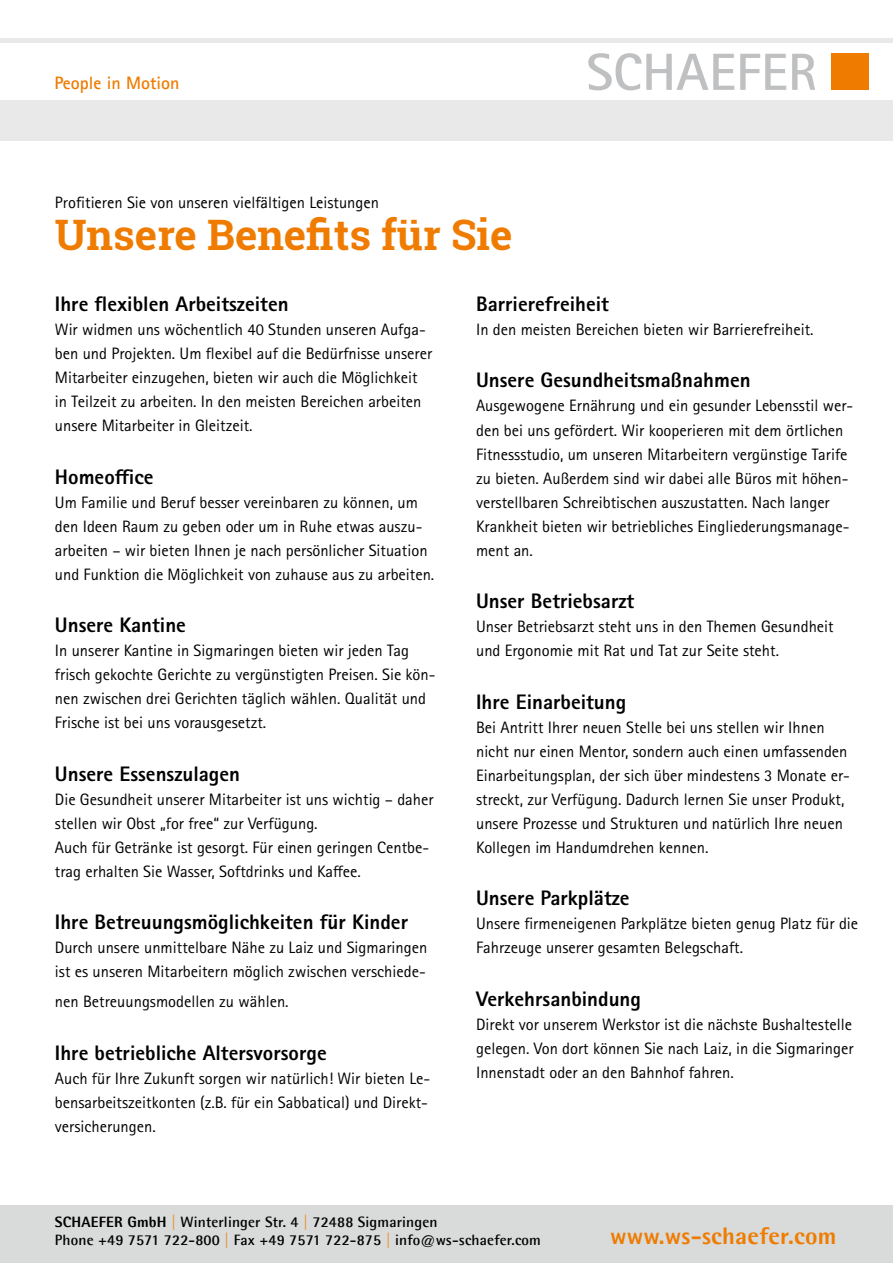
<style>
.page{position:relative;width:893px;height:1263px;background:#fff}
.page>*{position:absolute;margin:0;border:0;box-sizing:border-box;transform-origin:0 0}
.t1{font:700 42px "Roboto Slab";color:#ef7c00}
.t2{font:800 24px "Agfa Rotis Semisans";letter-spacing:.01em;color:#ef7c00}
.t3{font:800 21px "Rotis Sans Serif Pro Cyr";color:#000}
.t4{font:700 18px "Agfa Rotis Sans Serif";color:#ef7c00}
.t5{font:16.5px/24px "Rotis Sans Serif Pro Cyr";color:#000}
.t6{font:16.5px "Agfa Rotis Sans Serif";color:#000}
.t7{font:700 15px/18px "Agfa Rotis Semisans";letter-spacing:.01em;color:#000}
.s1{font-weight:800}
.s2{color:#ef7c00}
</style>
<div class="page">
<div style="left:0;top:1205px;width:893px;height:58px;background:#d9dada"></div>
<div style="left:1px;top:38px;width:892px;height:5px;background:#e9e9e9"></div>
<div style="left:1px;top:100px;width:892px;height:40px;background:#e9e9e9"></div>
<svg style="left:588px;top:53px;width:146px;height:37px"></svg>
<svg style="left:740px;top:54px;width:46px;height:36px"></svg>
<svg style="left:792px;top:54px;width:23px;height:36px"></svg>
<div style="left:831px;top:54px;width:38px;height:36px;background:#ef7c00"></div>
<p class="t4" style="left:55px;top:72px;width:126px">People in Motion</p>
<p class="t6" style="left:55px;top:193px;width:326px">Profitieren Sie von unseren vielfältigen Leistungen</p>
<h1 class="t1" style="left:55px;top:206px;width:459px">Unsere Benefits für Sie</h1>
<p class="t3" style="left:55px;top:290px;width:235px">Ihre flexiblen Arbeitszeiten</p>
<p class="t5" style="left:55px;top:318px;width:379px">Wir widmen uns wöchentlich 40 Stunden unseren Aufga&shy;ben und Projekten. Um flexibel auf die Bedürfnisse unserer Mitarbeiter einzugehen, bieten wir auch die Möglichkeit in Teilzeit zu arbeiten. In den meisten Bereichen arbeiten unsere Mitarbeiter in Gleitzeit.</p>
<p class="t3" style="left:55px;top:463px;width:100px">Homeoffice</p>
<p class="t5" style="left:55px;top:490px;width:381px">Um Familie und Beruf besser vereinbaren zu können, um den Ideen Raum zu geben oder um in Ruhe etwas auszu&shy;arbeiten – wir bieten Ihnen je nach persönlicher Situation und Funktion die Möglichkeit von zuhause aus zu arbeiten.</p>
<p class="t3" style="left:55px;top:611px;width:133px">Unsere Kantine</p>
<p class="t5" style="left:55px;top:639px;width:382px">In unserer Kantine in Sigmaringen bieten wir jeden Tag frisch gekochte Gerichte zu vergünstigten Preisen. Sie kön&shy;nen zwischen drei Gerichten täglich wählen. Qualität und Frische ist bei uns vorausgesetzt.</p>
<p class="t3" style="left:55px;top:760px;width:187px">Unsere Essenszulagen</p>
<p class="t5" style="left:55px;top:787px;width:380px">Die Gesundheit unserer Mitarbeiter ist uns wichtig – daher stellen wir Obst „for free“ zur Verfügung.<br>Auch für Getränke ist gesorgt. Für einen geringen Centbe&shy;trag erhalten Sie Wasser, Softdrinks und Kaffee.</p>
<p class="t3" style="left:55px;top:908px;width:355px">Ihre Betreuungsmöglichkeiten für Kinder</p>
<p class="t5" style="left:55px;top:936px;width:374px">Durch unsere unmittelbare Nähe zu Laiz und Sigmaringen ist es unseren Mitarbeitern möglich zwischen verschiede-</p>
<p class="t5" style="left:55px;top:990px;width:235px">nen Betreuungsmodellen zu wählen.</p>
<p class="t3" style="left:55px;top:1039px;width:273px">Ihre betriebliche Altersvorsorge</p>
<p class="t5" style="left:55px;top:1066px;width:377px">Auch für Ihre Zukunft sorgen wir natürlich! Wir bieten Le&shy;bensarbeitszeitkonten (z.B. für ein Sabbatical) und Direkt&shy;versicherungen.</p>
<p class="t3" style="left:476px;top:290px;width:134px">Barrierefreiheit</p>
<p class="t5" style="left:476px;top:318px;width:339px">In den meisten Bereichen bieten wir Barrierefreiheit.</p>
<p class="t3" style="left:476px;top:367px;width:276px">Unsere Gesundheitsmaßnahmen</p>
<p class="t5" style="left:476px;top:394px;width:379px">Ausgewogene Ernährung und ein gesunder Lebensstil wer&shy;den bei uns gefördert. Wir kooperieren mit dem örtlichen Fitnessstudio, um unseren Mitarbeitern vergünstige Tarife zu bieten. Außerdem sind wir dabei alle Büros mit höhen&shy;verstellbaren Schreibtischen auszustatten. Nach langer Krankheit bieten wir betriebliches Eingliederungsmanage&shy;ment an.</p>
<p class="t3" style="left:476px;top:587px;width:160px">Unser Betriebsarzt</p>
<p class="t5" style="left:476px;top:615px;width:359px">Unser Betriebsarzt steht uns in den Themen Gesundheit und Ergonomie mit Rat und Tat zur Seite steht.</p>
<p class="t3" style="left:476px;top:688px;width:152px">Ihre Einarbeitung</p>
<p class="t5" style="left:476px;top:715px;width:375px">Bei Antritt Ihrer neuen Stelle bei uns stellen wir Ihnen nicht nur einen Mentor, sondern auch einen umfassenden Einarbeitungsplan, der sich über mindestens 3 Monate er&shy;streckt, zur Verfügung. Dadurch lernen Sie unser Produkt, unsere Prozesse und Strukturen und natürlich Ihre neuen Kollegen im Handumdrehen kennen.</p>
<p class="t3" style="left:476px;top:884px;width:155px">Unsere Parkplätze</p>
<p class="t5" style="left:476px;top:912px;width:384px">Unsere firmeneigenen Parkplätze bieten genug Platz für die<br>Fahrzeuge unserer gesamten Belegschaft.</p>
<p class="t3" style="left:476px;top:985px;width:166px">Verkehrsanbindung</p>
<p class="t5" style="left:476px;top:1012px;width:379px;text-align:justify">Direkt vor unserem Werkstor ist die nächste Bushaltestelle gelegen. Von dort können Sie nach Laiz, in die Sigmaringer Innenstadt oder an den Bahnhof fahren.</p>
<p class="t7" style="left:55px;top:1212px;width:487px"><span class="s1">SCHAEFER GmbH</span> <span class="s2">|</span> Winterlinger Str. 4 <span class="s2">|</span> 72488 Sigmaringen<br>Phone +49 7571 722-800 <span class="s2">|</span> Fax +49 7571 722-875 <span class="s2">|</span> info@ws-schaefer.com</p>
<h2 class="t2" style="left:610px;top:1221px;width:228px">www.ws-schaefer.com</h2>
</div>
